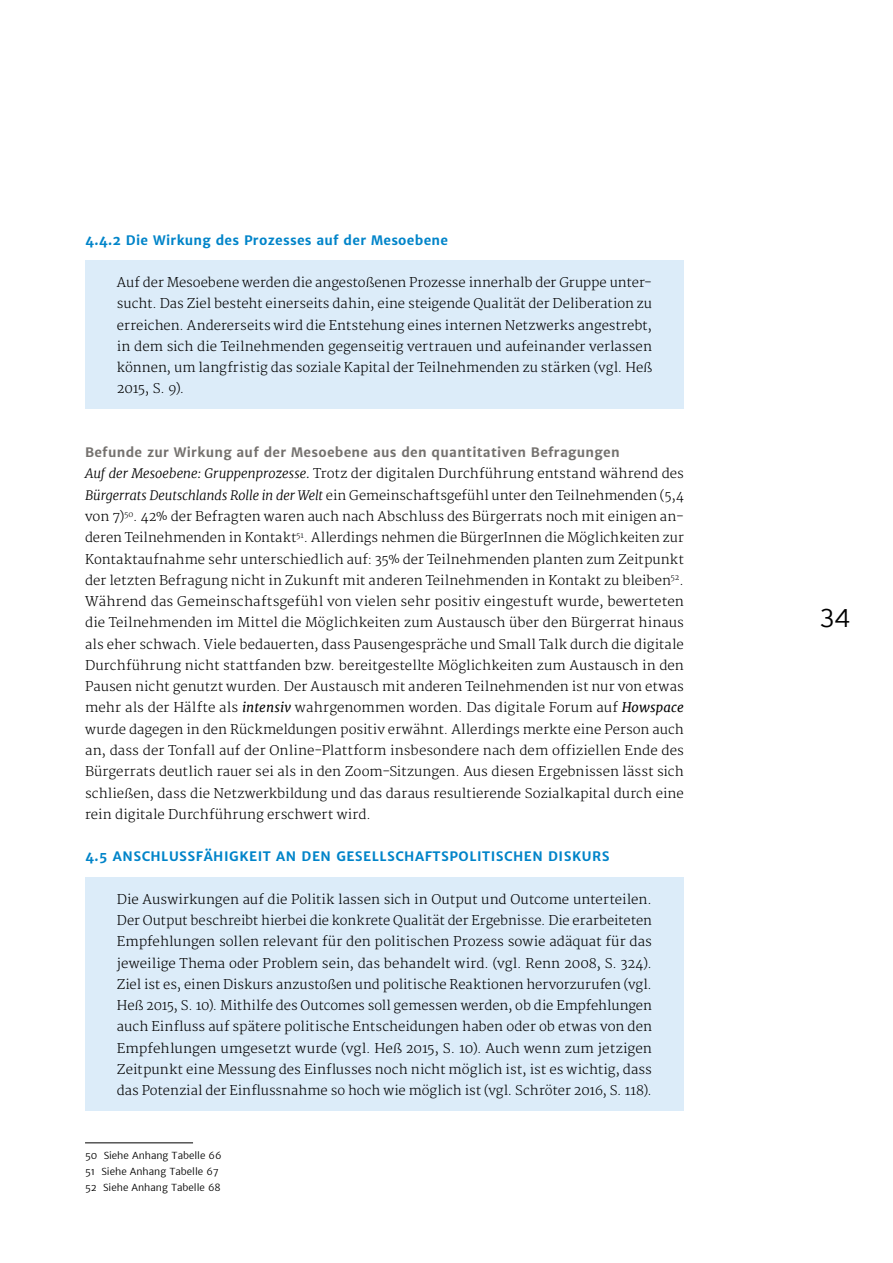
<style>
.page{position:relative;width:893px;height:1263px;background:#fff}
.page>*{position:absolute;margin:0;border:0;box-sizing:border-box;transform-origin:0 0}
.t1{font:300 25.5px "Interstate";color:#000}
.t2{font:300 13.2px/21.3px "Merriweather";letter-spacing:.005em;color:#000;text-align:justify}
.t3{font:700 13.2px "Merriweather Sans";letter-spacing:.02em;color:#75726f}
.t4{font:700 13.2px "Merriweather Sans";letter-spacing:.04em;color:#0084c9}
.t5{font:700 13.2px "Merriweather Sans";letter-spacing:.02em;color:#0084c9}
.t6{font:300 9.75px/15.9px "Merriweather Sans";color:#000}
.s1{font-style:italic}
.s2{font-weight:400;font-style:italic}
</style>
<div class="page">
<div style="left:85px;top:260px;width:599px;height:149px;background:#dcecf9"></div>
<div style="left:85px;top:877px;width:599px;height:234px;background:#dcecf9"></div>
<hr style="left:85px;top:1142px;width:108px;height:1px;background:#000">
<p class="t5" style="left:85px;top:231px;width:365px">4.4.2 Die Wirkung des Prozesses auf der Mesoebene</p>
<p class="t2" style="left:117px;top:272px;width:537px">Auf der Mesoebene werden die angestoßenen Prozesse innerhalb der Gruppe unter&shy;sucht. Das Ziel besteht einerseits dahin, eine steigende Qualität der Deliberation zu erreichen. Andererseits wird die Entstehung eines internen Netzwerks angestrebt, in dem sich die Teilnehmenden gegenseitig vertrauen und aufeinander verlassen können, um langfristig das soziale Kapital der Teilnehmenden zu stärken (vgl. Heß 2015, S. 9).</p>
<p class="t3" style="left:85px;top:444px;width:536px">Befunde zur Wirkung auf der Mesoebene aus den quantitativen Befragungen</p>
<p class="t2" style="left:85px;top:464px;width:600px"><span class="s1">Auf der Mesoebene: Gruppenprozesse.</span> Trotz der digitalen Durchführung entstand während des <span class="s1">Bürgerrats Deutschlands Rolle in der Welt</span> ein Gemeinschaftsgefühl unter den Teilnehmenden (5,4 von 7)<sup>50</sup>. 42% der Befragten waren auch nach Abschluss des Bürgerrats noch mit einigen an&shy;deren Teilnehmenden in Kontakt<sup>51</sup>. Allerdings nehmen die BürgerInnen die Möglichkeiten zur Kontaktaufnahme sehr unterschiedlich auf: 35% der Teilnehmenden planten zum Zeitpunkt der letzten Befragung nicht in Zukunft mit anderen Teilnehmenden in Kontakt zu bleiben<sup>52</sup>.<br>Während das Gemeinschaftsgefühl von vielen sehr positiv eingestuft wurde, bewerteten die Teilnehmenden im Mittel die Möglichkeiten zum Austausch über den Bürgerrat hinaus als eher schwach. Viele bedauerten, dass Pausengespräche und Small Talk durch die digitale Durchführung nicht stattfanden bzw. bereitgestellte Möglichkeiten zum Austausch in den Pausen nicht genutzt wurden. Der Austausch mit anderen Teilnehmenden ist nur von etwas mehr als der Hälfte als <span class="s2">intensiv</span> wahrgenommen worden. Das digitale Forum auf <span class="s2">Howspace </span>wurde dagegen in den Rückmeldungen positiv erwähnt. Allerdings merkte eine Person auch an, dass der Tonfall auf der Online-Plattform insbesondere nach dem offiziellen Ende des Bürgerrats deutlich rauer sei als in den Zoom-Sitzungen. Aus diesen Ergebnissen lässt sich schließen, dass die Netzwerkbildung und das daraus resultierende Sozialkapital durch eine rein digitale Durchführung erschwert wird.</p>
<p class="t4" style="left:85px;top:848px;width:526px">4.5 ANSCHLUSSFÄHIGKEIT AN DEN GESELLSCHAFTSPOLITISCHEN DISKURS</p>
<p class="t2" style="left:117px;top:889px;width:537px">Die Auswirkungen auf die Politik lassen sich in Output und Outcome unterteilen.<br>Der Output beschreibt hierbei die konkrete Qualität der Ergebnisse. Die erarbeiteten Empfehlungen sollen relevant für den politischen Prozess sowie adäquat für das jeweilige Thema oder Problem sein, das behandelt wird. (vgl. Renn 2008, S. 324).<br>Ziel ist es, einen Diskurs anzustoßen und politische Reaktionen hervorzurufen (vgl.<br>Heß 2015, S. 10). Mithilfe des Outcomes soll gemessen werden, ob die Empfehlungen auch Einfluss auf spätere politische Entscheidungen haben oder ob etwas von den Empfehlungen umgesetzt wurde (vgl. Heß 2015, S. 10). Auch wenn zum jetzigen Zeitpunkt eine Messung des Einflusses noch nicht möglich ist, ist es wichtig, dass das Potenzial der Einflussnahme so hoch wie möglich ist (vgl. Schröter 2016, S. 118).</p>
<p class="t6" style="left:85px;top:1147px;width:138px">50 Siehe Anhang Tabelle 66<br>51 Siehe Anhang Tabelle 67<br>52 Siehe Anhang Tabelle 68</p>
<h1 class="t1" style="left:820px;top:603px;width:32px">34</h1>
</div>
